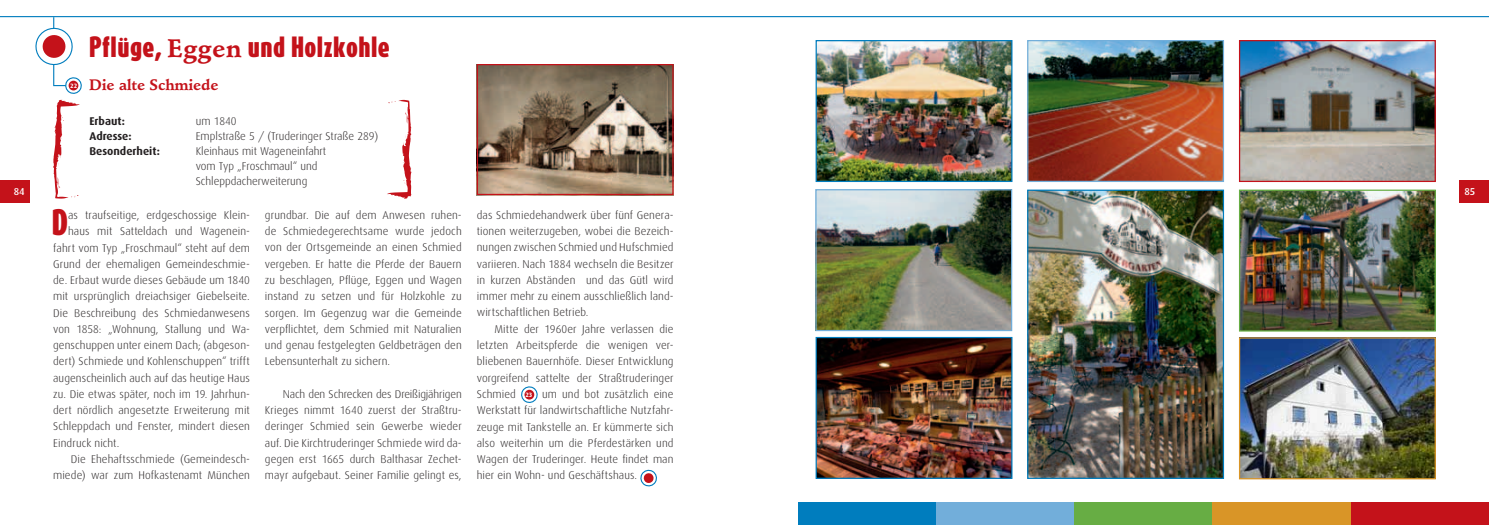
<style>
.page{position:relative;width:1489px;height:525px;background:#fff}
.page>*{position:absolute;margin:0;border:0;box-sizing:border-box;transform-origin:0 0}
.t1{font:900 30.62px "Dax Compact";color:#c4121a}
.t2{font:900 24.38px "Dax Compact";letter-spacing:.02em;color:#c4121a}
.t3{font:700 15px "Stempel Schneidler Std";color:#c4121a}
.t4{font:300 11.25px/16.2px "Dax";letter-spacing:.01em;color:#231f20;text-align:justify}
.t5{font:700 11.25px "Dax";color:#231f20}
.t6{font:500 10px "Dax";color:#fff}
.t7{font:700 6.25px "Dax";color:#fff}
.s1{font-family:"Stempel Schneidler Std";font-weight:700;font-size:25px}
.s2{font-weight:700;font-size:6.25px;color:#fff}
</style>
<div class="page">
<div style="left:1459px;top:180px;width:29px;height:23px;background:#c4121a"></div>
<hr style="left:0;top:16px;width:1488px;height:1px;background:#007dbe">
<hr style="left:53px;top:17px;width:1px;height:68px;background:#007dbe">
<svg style="left:35px;top:24px;width:38px;height:43px"></svg>
<div style="left:0;top:180px;width:30px;height:23px;background:#c4121a"></div>
<svg style="left:53px;top:75px;width:29px;height:19px"></svg>
<div style="left:69px;top:81px;width:9px;height:9px;background:#c4121a;border-radius:50%"></div>
<svg style="left:521px;top:386px;width:17px;height:17px"></svg>
<div style="left:524px;top:389px;width:10px;height:10px;background:#c4121a;border-radius:50%"></div>
<svg style="left:640px;top:469px;width:17px;height:17px"></svg>
<img style="left:817px;top:191px;width:193px;height:138px">
<div style="left:815px;top:189px;width:197px;height:142px;border:1px solid #72aeda"></div>
<img style="left:1240px;top:339px;width:193px;height:138px">
<div style="left:1238px;top:337px;width:197px;height:142px;border:1px solid #d99527"></div>
<img style="left:1029px;top:191px;width:192px;height:285px">
<div style="left:1027px;top:189px;width:196px;height:289px;border:1px solid #007dbe"></div>
<img style="left:1240px;top:191px;width:193px;height:138px">
<div style="left:1238px;top:189px;width:197px;height:142px;border:1px solid #67ad44"></div>
<img style="left:1240px;top:42px;width:193px;height:138px">
<div style="left:1238px;top:40px;width:197px;height:142px;border:1px solid #c4121a"></div>
<img style="left:817px;top:339px;width:193px;height:137px">
<div style="left:815px;top:337px;width:197px;height:141px;border:1px solid #007dbe"></div>
<img style="left:817px;top:42px;width:193px;height:138px">
<div style="left:815px;top:40px;width:197px;height:142px;border:1px solid #007dbe"></div>
<img style="left:1029px;top:42px;width:192px;height:138px">
<div style="left:1027px;top:40px;width:196px;height:142px;border:1px solid #72aeda"></div>
<div style="left:1350px;top:502px;width:138px;height:22px;background:#c4121a"></div>
<div style="left:798px;top:502px;width:138px;height:22px;background:#007dbe"></div>
<div style="left:936px;top:502px;width:138px;height:22px;background:#72aeda"></div>
<div style="left:1074px;top:502px;width:138px;height:22px;background:#67ad44"></div>
<div style="left:1212px;top:502px;width:138px;height:22px;background:#d99527"></div>
<img style="left:479px;top:66px;width:192px;height:127px">
<div style="left:477px;top:64px;width:196px;height:131px;border:1px solid #c4121a"></div>
<svg style="left:387px;top:100px;width:24px;height:98px"></svg>
<svg style="left:53px;top:100px;width:27px;height:98px"></svg>
<h2 class="t2" style="left:89px;top:31px;width:302px">Pflüge, <span class="s1">Eggen</span> und Holzkohle</h2>
<p class="t7" style="left:70px;top:82px;width:9px">22</p>
<h3 class="t3" style="left:89px;top:75px;width:131px">Die alte Schmiede</h3>
<p class="t5" style="left:89px;top:115px;width:37px">Erbaut:</p>
<p class="t4" style="left:196px;top:113px;width:42px">um 1840</p>
<p class="t5" style="left:89px;top:130px;width:44px">Adresse:</p>
<p class="t4" style="left:196px;top:128px;width:184px">Emplstraße 5 / (Truderinger Straße 289)</p>
<p class="t5" style="left:89px;top:145px;width:72px">Besonderheit:</p>
<p class="t4" style="left:196px;top:144px;width:132px;line-height:15px;text-align:left">Kleinhaus mit Wageneinfahrt vom Typ „Froschmaul“ und<br>Schleppdacherweiterung</p>
<p class="t6" style="left:14px;top:186px;width:12px">84</p>
<p class="t6" style="left:1464px;top:186px;width:12px">85</p>
<h1 class="t1" style="left:52px;top:202px;width:18px">D</h1>
<p class="t4" style="left:68px;top:207px;width:183px">as traufseitige, erdgeschossige Klein-</p>
<p class="t4" style="left:68px;top:223px;width:183px">haus mit Satteldach und Wagenein-</p>
<p class="t4" style="left:53px;top:239px;width:198px">fahrt vom Typ „Froschmaul“ steht auf dem</p>
<p class="t4" style="left:53px;top:256px;width:198px">Grund der ehemaligen Gemeindeschmie-</p>
<p class="t4" style="left:53px;top:272px;width:198px">de. Erbaut wurde dieses Gebäude um 1840</p>
<p class="t4" style="left:53px;top:288px;width:198px">mit ursprünglich dreiachsiger Giebelseite.</p>
<p class="t4" style="left:53px;top:304px;width:198px">Die Beschreibung des Schmiedanwesens</p>
<p class="t4" style="left:53px;top:321px;width:198px">von 1858: „Wohnung, Stallung und Wa-</p>
<p class="t4" style="left:53px;top:337px;width:198px">genschuppen unter einem Dach; (abgeson-</p>
<p class="t4" style="left:53px;top:353px;width:198px">dert) Schmiede und Kohlenschuppen“ trifft</p>
<p class="t4" style="left:53px;top:369px;width:198px">augenscheinlich auch auf das heutige Haus</p>
<p class="t4" style="left:53px;top:386px;width:198px">zu. Die etwas später, noch im 19. Jahrhun-</p>
<p class="t4" style="left:53px;top:402px;width:198px">dert nördlich angesetzte Erweiterung mit</p>
<p class="t4" style="left:53px;top:418px;width:198px">Schleppdach und Fenster, mindert diesen</p>
<p class="t4" style="left:53px;top:434px;width:68px">Eindruck nicht.</p>
<p class="t4" style="left:71px;top:451px;width:180px">Die Ehehaftsschmiede (Gemeindesch-</p>
<p class="t4" style="left:53px;top:467px;width:198px">miede) war zum Hofkastenamt München</p>
<p class="t4" style="left:265px;top:207px;width:198px">grundbar. Die auf dem Anwesen ruhen&shy;de Schmiedegerechtsame wurde jedoch von der Ortsgemeinde an einen Schmied vergeben. Er hatte die Pferde der Bauern zu beschlagen, Pflüge, Eggen und Wagen instand zu setzen und für Holzkohle zu sorgen. Im Gegenzug war die Gemeinde verpflichtet, dem Schmied mit Naturalien und genau festgelegten Geldbeträgen den Lebensunterhalt zu sichern.</p>
<p class="t4" style="left:265px;top:386px;width:198px;text-indent:18px">Nach den Schrecken des Dreißigjährigen Krieges nimmt 1640 zuerst der Straßtru&shy;deringer Schmied sein Gewerbe wieder auf. Die Kirchtruderinger Schmiede wird da&shy;gegen erst 1665 durch Balthasar Zechet&shy;mayr aufgebaut. Seiner Familie gelingt es,</p>
<p class="t4" style="left:477px;top:207px;width:198px">das Schmiedehandwerk über fünf Genera&shy;tionen weiterzugeben, wobei die Bezeich&shy;nungen zwischen Schmied und Hufschmied variieren. Nach 1884 wechseln die Besitzer in kurzen Abständen und das Gütl wird immer mehr zu einem ausschließlich land&shy;wirtschaftlichen Betrieb.</p>
<p class="t4" style="left:477px;top:320px;width:198px;text-indent:18px">Mitte der 1960er Jahre verlassen die letzten Arbeitspferde die wenigen ver&shy;bliebenen Bauernhöfe. Dieser Entwicklung vorgreifend sattelte der Straßtruderinger Schmied <span class="s2">23</span> um und bot zusätzlich eine Werkstatt für landwirtschaftliche Nutzfahr&shy;zeuge mit Tankstelle an. Er kümmerte sich also weiterhin um die Pferdestärken und Wagen der Truderinger. Heute findet man hier ein Wohn- und Geschäftshaus.</p>
</div>
